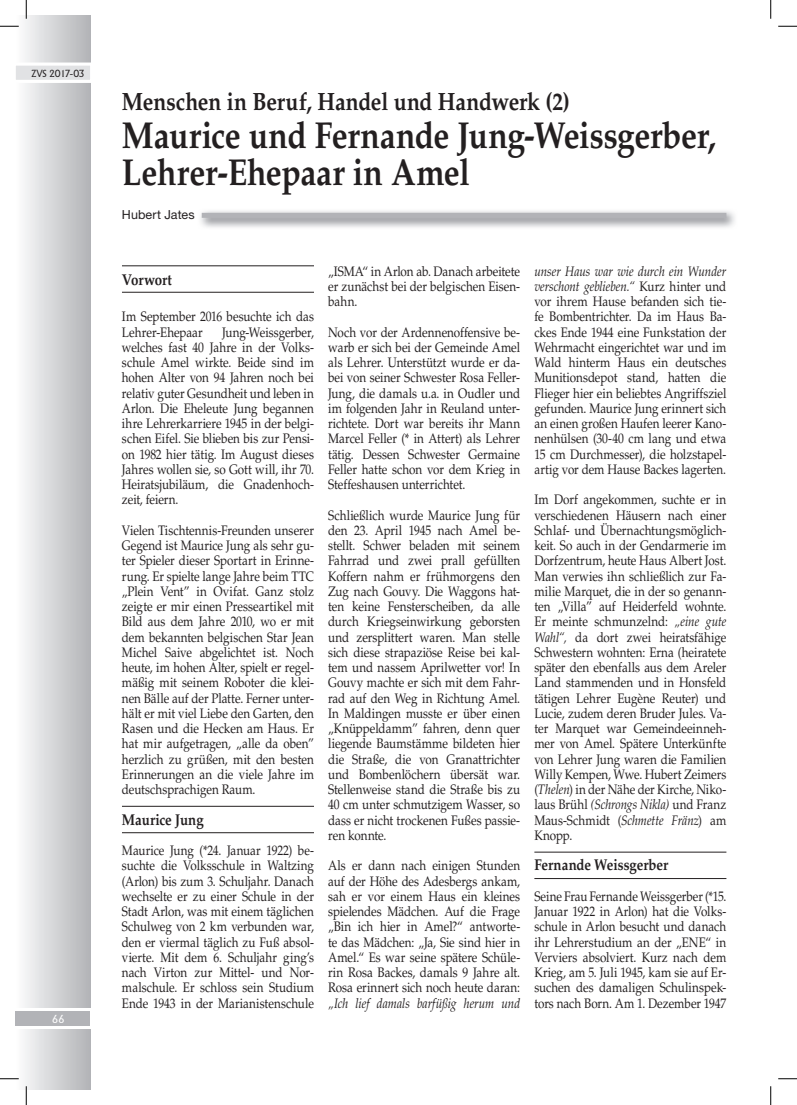
<style>
.page{position:relative;width:797px;height:1105px;background:#fff}
.page>*{position:absolute;margin:0;border:0;box-sizing:border-box;transform-origin:0 0}
.t1{font:700 37.5px/37.5px "Palatino LT Std";letter-spacing:-.01em;color:#231f20;scale:.85 1}
.t2{font:700 25px "Palatino LT Std";letter-spacing:-.005em;color:#231f20;scale:.85 1}
.t3{font:700 15.62px "Palatino LT Std";letter-spacing:-.01em;color:#231f20;scale:.85 1}
.t4{font:13.75px/15.2px "Palatino LT Std";color:#231f20;text-align:justify;scale:.85 1}
.t5{font:italic 13.75px "Palatino LT Std";letter-spacing:-.005em;color:#231f20;scale:.85 1}
.t6{font:12.5px "Helvetica Neue LT Std";letter-spacing:.005em;color:#231f20}
.t7{font:11.25px "Adelon";color:#fff}
.t8{font:10px "Adelon";letter-spacing:-.03em;color:#231f20}
.s1{font-style:italic}
</style>
<div class="page">
<div style="left:16px;top:16px;width:74px;height:992px;background:linear-gradient(to right,#fcfcfd,#b3b4b7)"></div>
<div style="left:16px;top:1029px;width:74px;height:60px;background:linear-gradient(to right,#fcfcfd,#b3b4b7)"></div>
<div style="left:202px;top:213px;width:524px;height:5px;background:#b2b3b7"></div>
<hr style="left:122px;top:266px;width:192px;height:1px;background:#231f20">
<hr style="left:122px;top:806px;width:192px;height:1px;background:#231f20">
<hr style="left:122px;top:292px;width:192px;height:1px;background:#231f20">
<hr style="left:122px;top:832px;width:192px;height:1px;background:#231f20">
<hr style="left:534px;top:852px;width:192px;height:1px;background:#231f20">
<hr style="left:534px;top:878px;width:192px;height:1px;background:#231f20">
<div style="left:16px;top:1011px;width:74px;height:14px;background:#b2b3b7"></div>
<svg style="left:16px;top:61px;width:75px;height:24px"></svg>
<svg style="left:0;top:25px;width:19px;height:2px"></svg>
<svg style="left:778px;top:25px;width:19px;height:2px"></svg>
<svg style="left:0;top:1078px;width:19px;height:1px"></svg>
<svg style="left:778px;top:1078px;width:19px;height:1px"></svg>
<svg style="left:25px;top:0;width:2px;height:19px"></svg>
<svg style="left:25px;top:1086px;width:2px;height:19px"></svg>
<svg style="left:770px;top:0;width:1px;height:19px"></svg>
<svg style="left:770px;top:1086px;width:1px;height:19px"></svg>
<p class="t8" style="left:32px;top:67px;width:55px">ZVS 2017-03</p>
<p class="t7" style="left:52px;top:1012px;width:14px">66</p>
<h2 class="t2" style="left:122px;top:87px;width:528px">Menschen in Beruf, Handel und Handwerk (2)</h2>
<h1 class="t1" style="left:122px;top:117px;width:700px">Maurice und Fernande Jung-Weissgerber,<br>Lehrer-Ehepaar in Amel</h1>
<p class="t6" style="left:122px;top:207px;width:74px">Hubert Jates</p>
<p class="t3" style="left:122px;top:270px;width:60px">Vorwort</p>
<p class="t4" style="left:122px;top:309px;width:227px">Im September 2016 besuchte ich das<br>Lehrer-Ehepaar</p>
<p class="t4" style="left:122px;top:325px;width:227px;text-indent:100px">Jung-Weissgerber, welches fast 40 Jahre in der Volks&shy;schule Amel wirkte. Beide sind im hohen Alter von 94 Jahren noch bei relativ guter Gesundheit und leben in Arlon. Die Eheleute Jung begannen ihre Lehrerkarriere 1945 in der belgi&shy;schen Eifel. Sie blieben bis zur Pensi&shy;on 1982 hier tätig. Im August dieses Jahres wollen sie, so Gott will, ihr 70.<br>Heiratsjubiläum, die Gnadenhoch&shy;zeit, feiern.</p>
<p class="t4" style="left:122px;top:523px;width:227px">Vielen Tischtennis-Freunden unserer Gegend ist Maurice Jung als sehr gu&shy;ter Spieler dieser Sportart in Erinne&shy;rung. Er spielte lange Jahre beim TTC „Plein Vent” in Ovifat. Ganz stolz zeigte er mir einen Presseartikel mit Bild aus dem Jahre 2010, wo er mit dem bekannten belgischen Star Jean Michel Saive abgelichtet ist. Noch heute, im hohen Alter, spielt er regel&shy;mäßig mit seinem Roboter die klei&shy;nen Bälle auf der Platte. Ferner unter&shy;hält er mit viel Liebe den Garten, den Rasen und die Hecken am Haus. Er hat mir aufgetragen, „alle da oben” herzlich zu grüßen, mit den besten Erinnerungen an die viele Jahre im deutschsprachigen Raum.</p>
<p class="t3" style="left:122px;top:810px;width:98px">Maurice Jung</p>
<p class="t4" style="left:122px;top:843px;width:227px">Maurice Jung (*24. Januar 1922) be&shy;suchte die Volksschule in Waltzing (Arlon) bis zum 3. Schuljahr. Danach wechselte er zu einer Schule in der Stadt Arlon, was mit einem täglichen Schulweg von 2 km verbunden war, den er viermal täglich zu Fuß absol&shy;vierte. Mit dem 6. Schuljahr ging’s nach Virton zur Mittel- und Nor&shy;malschule. Er schloss sein Studium Ende 1943 in der Marianistenschule</p>
<p class="t4" style="left:328px;top:264px;width:227px">„ISMA“ in Arlon ab. Danach arbeitete er zunächst bei der belgischen Eisen&shy;bahn.</p>
<p class="t4" style="left:328px;top:325px;width:227px">Noch vor der Ardennenoffensive be&shy;warb er sich bei der Gemeinde Amel als Lehrer. Unterstützt wurde er da&shy;bei von seiner Schwester Rosa Feller-Jung, die damals u.a. in Oudler und im folgenden Jahr in Reuland unter&shy;richtete. Dort war bereits ihr Mann Marcel Feller (* in Attert) als Lehrer tätig. Dessen Schwester Germaine Feller hatte schon vor dem Krieg in Steffeshausen unterrichtet.</p>
<p class="t4" style="left:328px;top:508px;width:227px">Schließlich wurde Maurice Jung für den 23. April 1945 nach Amel be&shy;stellt. Schwer beladen mit seinem Fahrrad und zwei prall gefüllten Koffern nahm er frühmorgens den Zug nach Gouvy. Die Waggons hat&shy;ten keine Fensterscheiben, da alle durch Kriegseinwirkung geborsten und zersplittert waren. Man stelle sich diese strapaziöse Reise bei kal&shy;tem und nassem Aprilwetter vor! In Gouvy machte er sich mit dem Fahr&shy;rad auf den Weg in Richtung Amel.<br>In Maldingen musste er über einen „Knüppeldamm” fahren, denn quer liegende Baumstämme bildeten hier die Straße, die von Granattrichter und Bombenlöchern übersät war.<br>Stellenweise stand die Straße bis zu 40 cm unter schmutzigem Wasser, so dass er nicht trockenen Fußes passie&shy;ren konnte.</p>
<p class="t4" style="left:328px;top:858px;width:227px">Als er dann nach einigen Stunden auf der Höhe des Adesbergs ankam, sah er vor einem Haus ein kleines spielendes Mädchen. Auf die Frage „Bin ich hier in Amel?“ antworte&shy;te das Mädchen: „Ja, Sie sind hier in Amel.“ Es war seine spätere Schüle&shy;rin Rosa Backes, damals 9 Jahre alt.<br>Rosa erinnert sich noch heute daran:</p>
<p class="t5" style="left:328px;top:995px;width:227px">„Ich lief damals barfüßig herum und</p>
<p class="t4" style="left:534px;top:263px;width:227px"><span class="s1">unser Haus war wie durch ein Wunder verschont geblieben.“</span> Kurz hinter und vor ihrem Hause befanden sich tie&shy;fe Bombentrichter. Da im Haus Ba&shy;ckes Ende 1944 eine Funkstation der Wehrmacht eingerichtet war und im Wald hinterm Haus ein deutsches Munitionsdepot stand, hatten die Flieger hier ein beliebtes Angriffsziel gefunden. Maurice Jung erinnert sich an einen großen Haufen leerer Kano&shy;nenhülsen (30-40 cm lang und etwa 15 cm Durchmesser), die holzstapel&shy;artig vor dem Hause Backes lagerten.</p>
<p class="t4" style="left:534px;top:492px;width:227px">Im Dorf angekommen, suchte er in verschiedenen Häusern nach einer Schlaf- und Übernachtungsmöglich&shy;keit. So auch in der Gendarmerie im Dorfzentrum, heute Haus Albert Jost.<br>Man verwies ihn schließlich zur Fa&shy;milie Marquet, die in der so genann&shy;ten „Villa” auf Heiderfeld wohnte.<br>Er meinte schmunzelnd: <span class="s1">„eine gute Wahl“,</span> da dort zwei heiratsfähige Schwestern wohnten: Erna (heiratete später den ebenfalls aus dem Areler Land stammenden und in Honsfeld tätigen Lehrer Eugène Reuter) und Lucie, zudem deren Bruder Jules. Va&shy;ter Marquet war Gemeindeeinneh&shy;mer von Amel. Spätere Unterkünfte von Lehrer Jung waren die Familien Willy Kempen, Wwe. Hubert Zeimers (<span class="s1">Thelen</span>) in der Nähe der Kirche, Niko&shy;laus Brühl <span class="s1">(Schrongs Nikla)</span> und Franz Maus-Schmidt (<span class="s1">Schmette Fränz</span>) am Knopp.</p>
<p class="t3" style="left:534px;top:856px;width:159px">Fernande Weissgerber</p>
<p class="t4" style="left:534px;top:889px;width:227px">Seine Frau Fernande Weissgerber (*15.<br>Januar 1922 in Arlon) hat die Volks&shy;schule in Arlon besucht und danach ihr Lehrerstudium an der „ENE“ in Verviers absolviert. Kurz nach dem Krieg, am 5. Juli 1945, kam sie auf Er&shy;suchen des damaligen Schulinspek&shy;tors nach Born. Am 1. Dezember 1947</p>
</div>
